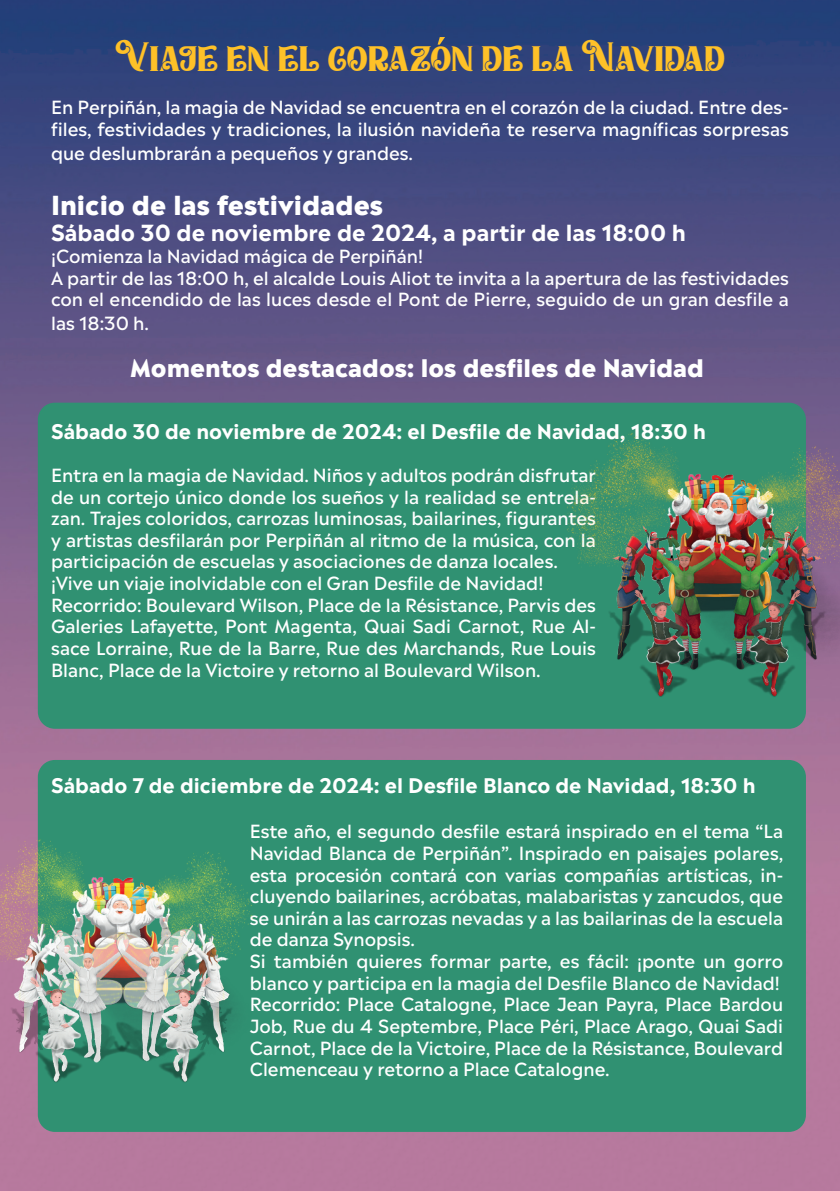
<style>
.page{position:relative;width:840px;height:1191px;background:#fff}
.page>*{position:absolute;margin:0;border:0;box-sizing:border-box;transform-origin:0 0}
.t1{font:40px "Home Christmas";color:#fec128}
.t2{font:800 26px "Madera";color:#fff}
.t3{font:800 24px "Madera";color:#fff}
.t4{font:700 22px "Madera";color:#fff}
.t5{font:700 20px "Madera";color:#fff}
.t6{font:500 18px/21.6px "Madera";color:#fff}
</style>
<div class="page">
<img style="left:0;top:0;width:839px;height:1191px">
<div style="left:38px;top:760px;width:767px;height:371px;background:#309172;border-radius:17px"></div>
<div style="left:38px;top:403px;width:767px;height:326px;background:#309172;border-radius:17px"></div>
<img style="left:553px;top:429px;width:286px;height:314px">
<img style="left:0;top:611px;width:309px;height:516px">
<svg style="left:437px;top:37px;width:8px;height:8px"></svg>
<h1 class="t1" style="left:115px;top:39px;width:611px">Viaje en el corazon de la Navidad</h1>
<p class="t6" style="left:51px;top:96px;width:739px">En Perpiñán, la magia de Navidad se encuentra en el corazón de la ciudad. Entre des&shy;files, festividades y tradiciones, la ilusión navideña te reserva magníficas sorpresas</p>
<p class="t6" style="left:51px;top:141px;width:363px">que deslumbrarán a pequeños y grandes.</p>
<h2 class="t2" style="left:51px;top:185px;width:333px">Inicio de las festividades</h2>
<p class="t4" style="left:51px;top:216px;width:636px">Sábado 30 de noviembre de 2024, a partir de las 18:00 h</p>
<p class="t6" style="left:51px;top:244px;width:739px">¡Comienza la Navidad mágica de Perpiñán!<br>A partir de las 18:00 h, el alcalde Louis Aliot te invita a la apertura de las festividades con el encendido de las luces desde el Pont de Pierre, seguido de un gran desfile a</p>
<p class="t6" style="left:51px;top:312px;width:99px">las 18:30 h.</p>
<h3 class="t3" style="left:130px;top:349px;width:575px">Momentos destacados: los desfiles de Navidad</h3>
<p class="t5" style="left:51px;top:416px;width:656px">Sábado 30 de noviembre de 2024: el Desfile de Navidad, 18:30 h</p>
<p class="t6" style="left:51px;top:463px;width:546px">Entra en la magia de Navidad. Niños y adultos podrán disfrutar de un cortejo único donde los sueños y la realidad se entrela&shy;zan. Trajes coloridos, carrozas luminosas, bailarines, figurantes y artistas desfilarán por Perpiñán al ritmo de la música, con la participación de escuelas y asociaciones de danza locales. ¡Vive un viaje inolvidable con el Gran Desfile de Navidad!<br>Recorrido: Boulevard Wilson, Place de la Résistance, Parvis des Galeries Lafayette, Pont Magenta, Quai Sadi Carnot, Rue Al&shy;sace Lorraine, Rue de la Barre, Rue des Marchands, Rue Louis Blanc, Place de la Victoire y retorno al Boulevard Wilson.</p>
<p class="t5" style="left:51px;top:770px;width:705px">Sábado 7 de diciembre de 2024: el Desfile Blanco de Navidad, 18:30 h</p>
<p class="t6" style="left:249px;top:820px;width:534px">Este año, el segundo desfile estará inspirado en el tema “La Navidad Blanca de Perpiñán”. Inspirado en paisajes polares, esta procesión contará con varias compañías artísticas, in&shy;cluyendo bailarines, acróbatas, malabaristas y zancudos, que se unirán a las carrozas nevadas y a las bailarinas de la escuela de danza Synopsis.<br>Si también quieres formar parte, es fácil: ¡ponte un gorro blanco y participa en la magia del Desfile Blanco de Navidad!<br>Recorrido: Place Catalogne, Place Jean Payra, Place Bardou Job, Rue du 4 Septembre, Place Péri, Place Arago, Quai Sadi Carnot, Place de la Victoire, Place de la Résistance, Boulevard Clemenceau y retorno a Place Catalogne.</p>
</div>
